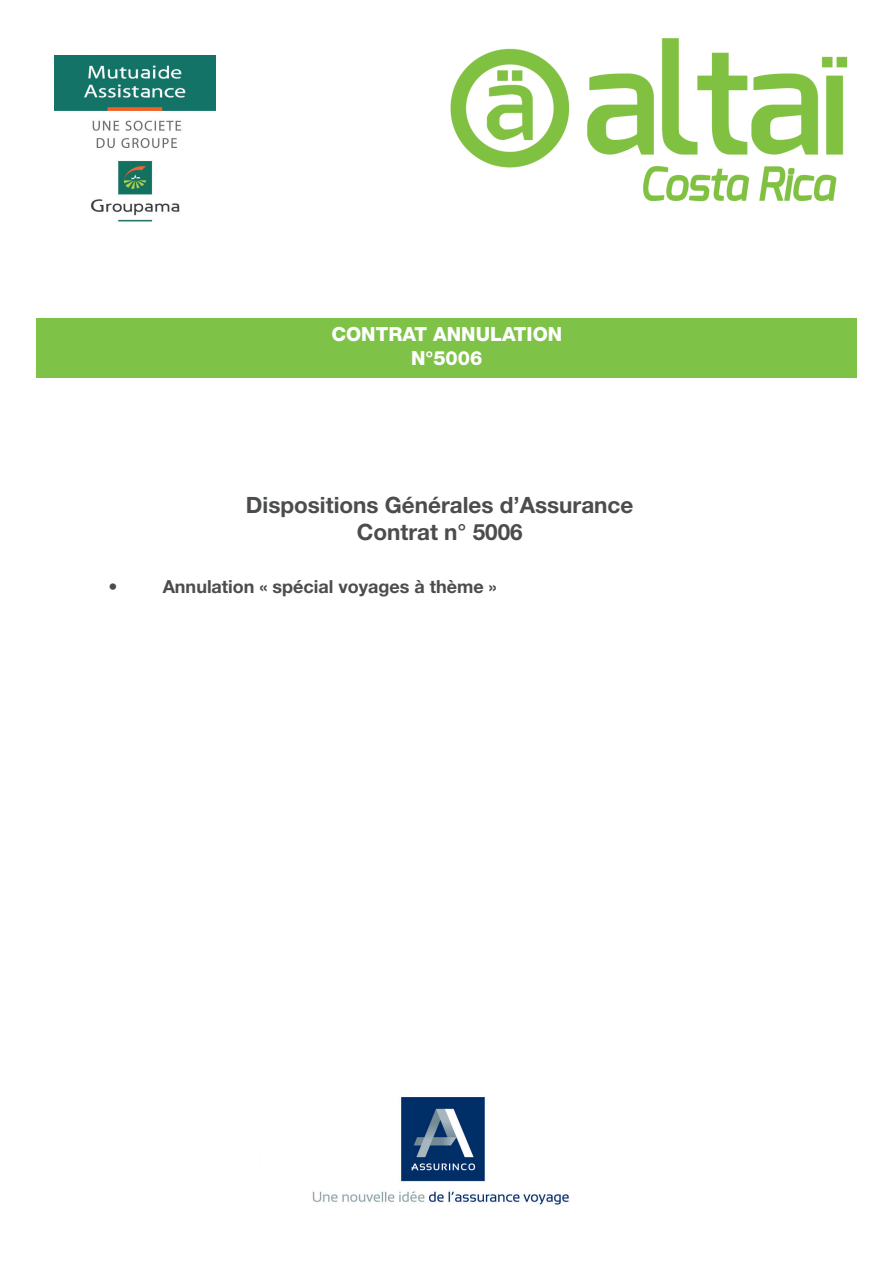
<style>
.page{position:relative;width:893px;height:1263px;background:#fff}
.page>*{position:absolute;margin:0;border:0;box-sizing:border-box;transform-origin:0 0}
.t1{font:700 22.5px/27px "Helvetica Neue";color:#4b4c4d;text-align:center}
.t2{font:800 19.5px/23.4px "Helvetica Neue";color:#fff;text-align:center}
.t3{font:700 18px "Helvetica Neue";color:#4b4c4d}
</style>
<div class="page">
<div style="left:37px;top:318px;width:820px;height:60px;background:#7ec248"></div>
<img style="left:91px;top:120px;width:91px;height:102px">
<img style="left:54px;top:55px;width:162px;height:55px">
<img style="left:312px;top:1097px;width:257px;height:108px">
<div style="left:261px;top:1132px;width:104px;height:44px;background:#fff"></div>
<img style="left:450px;top:38px;width:398px;height:164px">
<p class="t2" style="left:331px;top:324px;width:232px">CONTRAT ANNULATION<br>N°5006</p>
<p class="t1" style="left:246px;top:493px;width:389px">Dispositions Générales d’Assurance<br>Contrat n° 5006</p>
<p class="t3" style="left:109px;top:580px;width:11px">•</p>
<p class="t3" style="left:163px;top:580px;width:335px">Annulation « spécial voyages à thème »</p>
</div>
